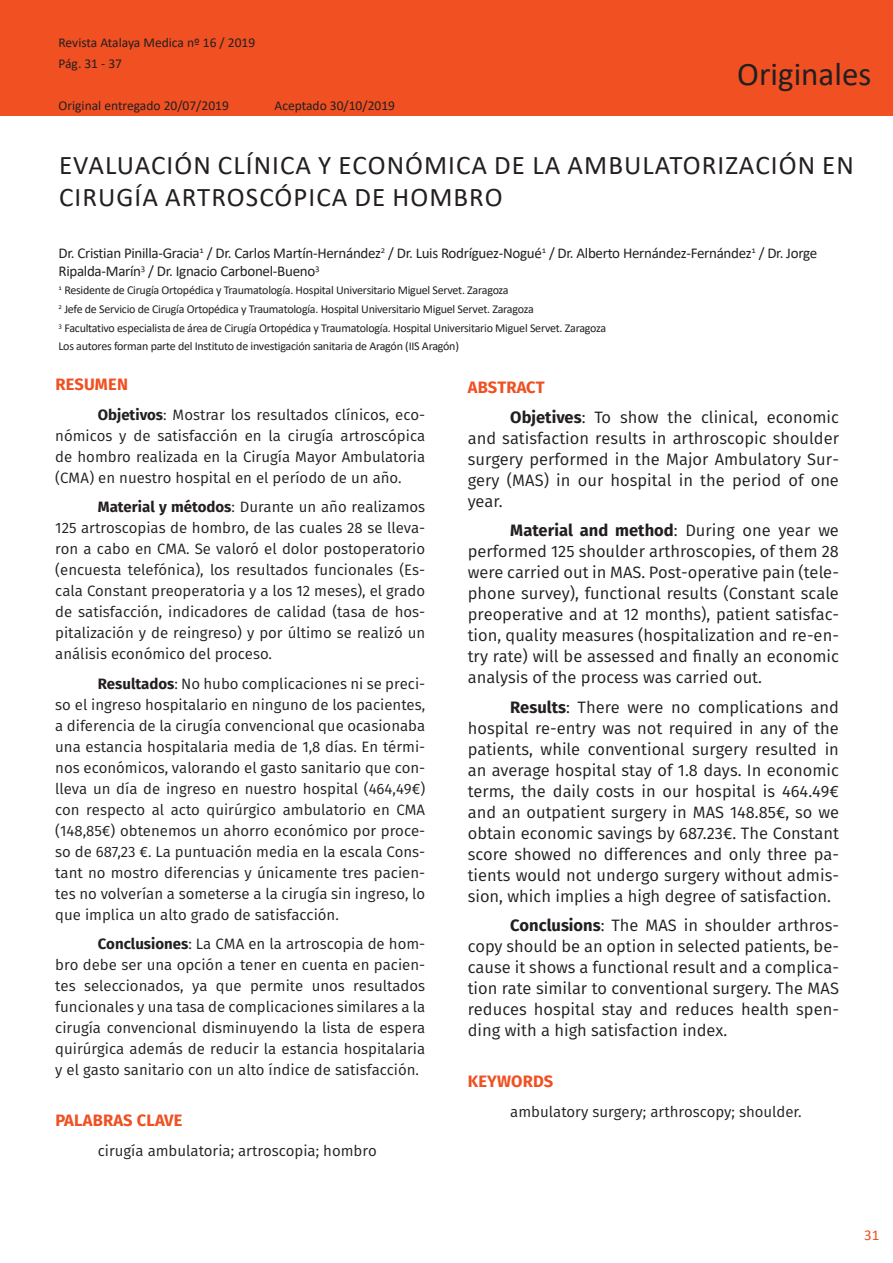
<style>
.page{position:relative;width:893px;height:1263px;background:#fff}
.page>*{position:absolute;margin:0;border:0;box-sizing:border-box;transform-origin:0 0}
.t1{font:33px "Calibri";color:#231f20}
.Encabezado_articulos{font:27px/32.4px "Calibri";letter-spacing:.04em;color:#231f20}
.Texto{font:16.5px/21px "Fira Sans";color:#231f20;text-align:justify}
.encabezado{font:700 16.5px "Fira Sans";letter-spacing:.01em;color:#f05022}
.Texto-2{font:15px/21px "Fira Sans";color:#231f20;text-align:justify}
.Encabezado_articulos-2{font:15px/18px "Calibri";letter-spacing:-.02em;color:#231f20}
.t2{font:15px "Calibri";color:#f05022}
.t3{font:13.5px "Calibri";color:#231f20}
.Encabezado_articulos-3{font:12px "Calibri";letter-spacing:-.02em;color:#231f20}
.s1{font-weight:700}
</style>
<div class="page">
<div style="left:0;top:0;width:893px;height:115px;background:#f05022"></div>
<p class="t3" style="left:58px;top:33px;width:198px">Revista Atalaya Medica nº 16 / 2019</p>
<p class="t3" style="left:58px;top:54px;width:65px">Pág. 31 - 37</p>
<p class="t3" style="left:58px;top:96px;width:172px">Original entregado 20/07/2019</p>
<p class="t3" style="left:274px;top:96px;width:122px">Aceptado 30/10/2019</p>
<h1 class="t1" style="left:737px;top:51px;width:136px">Originales</h1>
<p class="Encabezado_articulos" style="left:59px;top:148px;width:796px">EVALUACIÓN CLÍNICA Y ECONÓMICA DE LA AMBULATORIZACIÓN EN<br>CIRUGÍA ARTROSCÓPICA DE HOMBRO</p>
<p class="Encabezado_articulos-2" style="left:58px;top:243px;width:760px">Dr. Cristian Pinilla-Gracia<sup>1</sup> / Dr. Carlos Martín-Hernández<sup>2</sup> / Dr. Luis Rodríguez-Nogué<sup>1</sup> / Dr. Alberto Hernández-Fernández<sup>1</sup> / Dr. Jorge<br>Ripalda-Marín<sup>3</sup> / Dr. Ignacio Carbonel-Bueno<sup>3</sup></p>
<p class="Encabezado_articulos-3" style="left:58px;top:282px;width:452px"><sup>1</sup> Residente de Cirugía Ortopédica y Traumatología. Hospital Universitario Miguel Servet. Zaragoza</p>
<p class="Encabezado_articulos-3" style="left:58px;top:301px;width:477px"><sup>2</sup> Jefe de Servicio de Cirugía Ortopédica y Traumatología. Hospital Universitario Miguel Servet. Zaragoza</p>
<p class="Encabezado_articulos-3" style="left:58px;top:319px;width:549px"><sup>3</sup> Facultativo especialista de área de Cirugía Ortopédica y Traumatología. Hospital Universitario Miguel Servet. Zaragoza</p>
<p class="Encabezado_articulos-3" style="left:58px;top:338px;width:402px">Los autores forman parte del Instituto de investigación sanitaria de Aragón (IIS Aragón)</p>
<p class="encabezado" style="left:55px;top:371px;width:74px">RESUMEN</p>
<p class="Texto-2" style="left:55px;top:404px;width:371px;text-indent:43px"><span class="s1">Objetivos</span>: Mostrar los resultados clínicos, eco&shy;nómicos y de satisfacción en la cirugía artroscópica de hombro realizada en la Cirugía Mayor Ambulatoria (CMA) en nuestro hospital en el período de un año.</p>
<p class="Texto-2" style="left:55px;top:496px;width:371px;text-indent:43px"><span class="s1">Material y métodos</span>: Durante un año realizamos 125 artroscopias de hombro, de las cuales 28 se lleva&shy;ron a cabo en CMA. Se valoró el dolor postoperatorio (encuesta telefónica), los resultados funcionales (Es&shy;cala Constant preoperatoria y a los 12 meses), el grado de satisfacción, indicadores de calidad (tasa de hos&shy;pitalización y de reingreso) y por último se realizó un análisis económico del proceso.</p>
<p class="Texto-2" style="left:55px;top:673px;width:371px;text-indent:43px"><span class="s1">Resultados</span>: No hubo complicaciones ni se preci&shy;so el ingreso hospitalario en ninguno de los pacientes, a diferencia de la cirugía convencional que ocasionaba una estancia hospitalaria media de 1,8 días. En térmi&shy;nos económicos, valorando el gasto sanitario que con&shy;lleva un día de ingreso en nuestro hospital (464,49€) con respecto al acto quirúrgico ambulatorio en CMA (148,85€) obtenemos un ahorro económico por proce&shy;so de 687,23 €. La puntuación media en la escala Cons&shy;tant no mostro diferencias y únicamente tres pacien&shy;tes no volverían a someterse a la cirugía sin ingreso, lo que implica un alto grado de satisfacción.</p>
<p class="Texto-2" style="left:55px;top:933px;width:371px;text-indent:43px"><span class="s1">Conclusiones</span>: La CMA en la artroscopia de hom&shy;bro debe ser una opción a tener en cuenta en pacien&shy;tes seleccionados, ya que permite unos resultados funcionales y una tasa de complicaciones similares a la cirugía convencional disminuyendo la lista de espera quirúrgica además de reducir la estancia hospitalaria y el gasto sanitario con un alto índice de satisfacción.</p>
<p class="encabezado" style="left:55px;top:1106px;width:129px">PALABRAS CLAVE</p>
<p class="Texto-2" style="left:98px;top:1140px;width:280px">cirugía ambulatoria; artroscopia; hombro</p>
<p class="encabezado" style="left:468px;top:373px;width:78px">ABSTRACT</p>
<p class="Texto" style="left:468px;top:406px;width:373px;text-indent:43px"><span class="s1">Objetives</span>: To show the clinical, economic and satisfaction results in arthroscopic shoulder surgery performed in the Major Ambulatory Sur&shy;gery (MAS) in our hospital in the period of one year.</p>
<p class="Texto" style="left:468px;top:520px;width:373px;text-indent:43px"><span class="s1">Material and method</span>: During one year we performed 125 shoulder arthroscopies, of them 28 were carried out in MAS. Post-operative pain (tele&shy;phone survey), functional results (Constant scale preoperative and at 12 months), patient satisfac&shy;tion, quality measures (hospitalization and re-en&shy;try rate) will be assessed and finally an economic analysis of the process was carried out.</p>
<p class="Texto" style="left:468px;top:696px;width:373px;text-indent:43px"><span class="s1">Results</span>: There were no complications and hospital re-entry was not required in any of the patients, while conventional surgery resulted in an average hospital stay of 1.8 days. In economic terms, the daily costs in our hospital is 464.49€ and an outpatient surgery in MAS 148.85€, so we obtain economic savings by 687.23€. The Constant score showed no differences and only three pa&shy;tients would not undergo surgery without admis&shy;sion, which implies a high degree of satisfaction.</p>
<p class="Texto" style="left:468px;top:915px;width:373px;text-indent:43px"><span class="s1">Conclusions</span>: The MAS in shoulder arthros&shy;copy should be an option in selected patients, be&shy;cause it shows a functional result and a complica&shy;tion rate similar to conventional surgery. The MAS reduces hospital stay and reduces health spen&shy;ding with a high satisfaction index.</p>
<p class="encabezado" style="left:468px;top:1067px;width:87px">KEYWORDS</p>
<p class="Texto-2" style="left:510px;top:1100px;width:293px">ambulatory surgery; arthroscopy; shoulder.</p>
<p class="t2" style="left:864px;top:1224px;width:17px">31</p>
</div>
